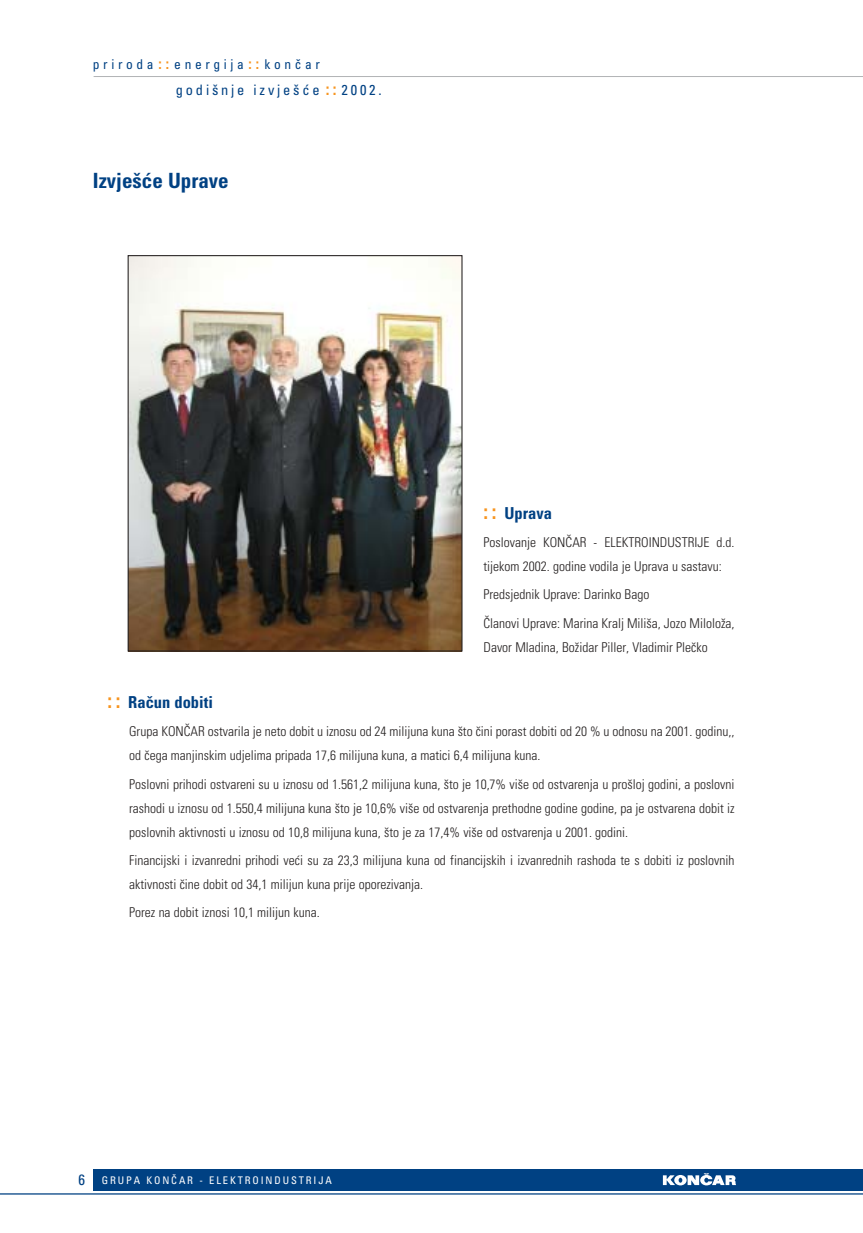
<style>
.page{position:relative;width:863px;height:1233px;background:#fff}
.page>*{position:absolute;margin:0;border:0;box-sizing:border-box;transform-origin:0 0}
.t1{font:700 condensed 21px "Univers";color:#004183}
.t2{font:700 condensed 16.5px "Univers";color:#004183}
.t3{font:condensed 14.4px "Univers";letter-spacing:.195em;color:#004183}
.t4{font:300 condensed 13.5px/24px "Univers";color:#231f1f}
.t5{font:condensed 13.5px "Univers";letter-spacing:.265em;color:#004183}
.t6{font:condensed 10.5px "Univers";letter-spacing:.175em;color:#fff}
.s1{font-weight:700;font-size:15px;color:#f7941e}
.s2{font-weight:700;font-size:16.8px;color:#f7941e}
.s3{font-size:21px;color:#f7941e}
.s4{font-size:15px;color:#004183}
</style>
<div class="page">
<hr style="left:94px;top:76px;width:768px;height:1px;background:#b2b4b6">
<div style="left:94px;top:1169px;width:768px;height:22px;background:#004183"></div>
<hr style="left:0;top:1193px;width:862px;height:2px;background:#004183">
<svg style="left:663px;top:1173px;width:73px;height:12px"></svg>
<img style="left:130px;top:257px;width:330px;height:393px">
<div style="left:128px;top:255px;width:334px;height:397px;border:1px solid #231f1f"></div>
<p class="t5" style="left:93px;top:59px;width:228px">priroda<span class="s1">::</span> energija<span class="s1">::</span> konËar</p>
<p class="t3" style="left:176px;top:85px;width:207px">godiπnje izvjeπÊe <span class="s2">::</span> 2002.</p>
<h1 class="t1" style="left:93px;top:172px;width:137px">IzvjeπÊe Uprave</h1>
<p class="t2" style="left:483px;top:507px;width:70px"><span class="s3">: :</span> Uprava</p>
<p class="t4" style="left:483px;top:532px;width:252px">Poslovanje KON»AR - ELEKTROINDUSTRIJE d.d. tijekom 2002. godine vodila je Uprava u sastavu:</p>
<p class="t4" style="left:483px;top:582px;width:252px;line-height:28.2px">Predsjednik Uprave: Darinko Bago<br>»lanovi Uprave: Marina Kralj Miliπa, Jozo Miloloæa,</p>
<p class="t4" style="left:483px;top:636px;width:226px">Davor Mladina, Boæidar Piller, Vladimir PleËko</p>
<p class="t2" style="left:107px;top:696px;width:107px"><span class="s3">: :</span> RaËun dobiti</p>
<p class="t4" style="left:129px;top:721px;width:607px">Grupa KON»AR ostvarila je neto dobit u iznosu od 24 milijuna kuna πto Ëini porast dobiti od 20 % u odnosu na 2001. godinu,, od Ëega manjinskim udjelima pripada 17,6 milijuna kuna, a matici 6,4 milijuna kuna.</p>
<p class="t4" style="left:129px;top:773px;width:607px;text-align:justify">Poslovni prihodi ostvareni su u iznosu od 1.561,2 milijuna kuna, πto je 10,7% viπe od ostvarenja u proπloj godini, a poslovni rashodi u iznosu od 1.550,4 milijuna kuna πto je 10,6% viπe od ostvarenja prethodne godine godine, pa je ostvarena dobit iz poslovnih aktivnosti u iznosu od 10,8 milijuna kuna, πto je za 17,4% viπe od ostvarenja u 2001. godini.</p>
<p class="t4" style="left:129px;top:849px;width:607px">Financijski i izvanredni prihodi veÊi su za 23,3 milijuna kuna od financijskih i izvanrednih rashoda te s dobiti iz poslovnih aktivnosti Ëine dobit od 34,1 milijun kuna prije oporezivanja.</p>
<p class="t4" style="left:129px;top:902px;width:192px">Porez na dobit iznosi 10,1 milijun kuna.</p>
<p class="t6" style="left:78px;top:1176px;width:255px"><span class="s4">6</span> GRUPA KON»AR - ELEKTROINDUSTRIJA</p>
</div>
